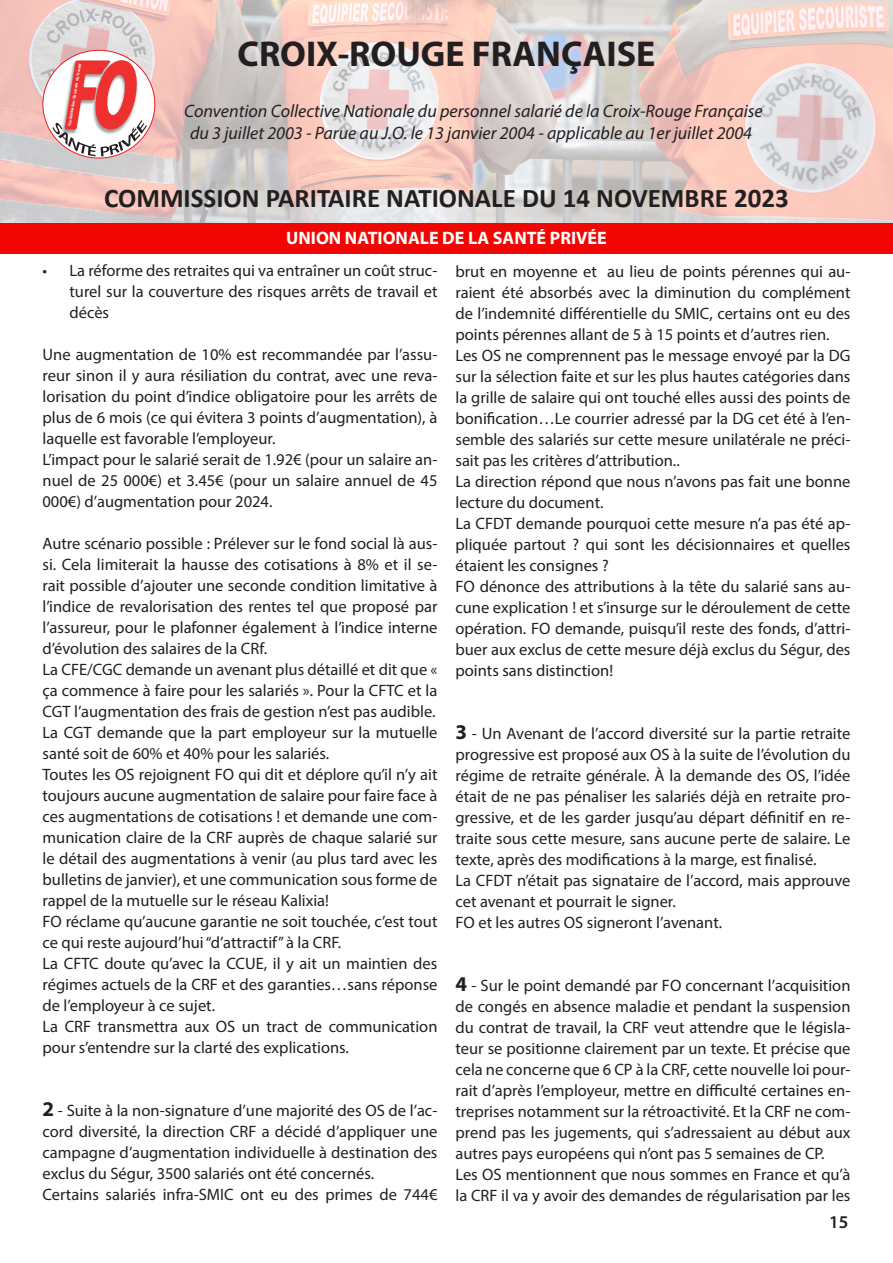
<style>
.page{position:relative;width:893px;height:1263px;background:#fff}
.page>*{position:absolute;margin:0;border:0;box-sizing:border-box;transform-origin:0 0}
.t1{font:700 36px "Myriad Pro";color:#231f20}
.t2{font:700 27px "Calibri";color:#231f20}
.t3{font:italic 18px/21.6px "Myriad Pro";color:#231f20;text-align:center}
.t4{font:700 18px "Myriad Pro";color:#fff}
.t5{font:600 18px "Myriad Pro";color:#231f20}
.t6{font:16.5px/21px "Myriad Pro";color:#231f20}
.t7{font:700 3.9px "Myriad Web Pro";color:#fff;scale:1.04 1}
.s1{font-weight:700;font-size:21px}
</style>
<div class="page">
<img style="left:0;top:0;width:893px;height:223px">
<div style="left:0;top:223px;width:893px;height:31px;background:#f10603"></div>
<svg style="left:43px;top:50px;width:112px;height:108px"></svg>
<svg style="left:52px;top:60px;width:95px;height:96px"></svg>
<p class="t7" style="left:67px;top:126px;width:62px;rotate:-80deg">Confédération Générale du Travail</p>
<p class="t1" style="left:238px;top:30px;width:419px">CROIX-ROUGE FRANÇAISE</p>
<p class="t3" style="left:184px;top:100px;width:580px">Convention Collective Nationale du personnel salarié de la Croix-Rouge Française du 3 juillet 2003 - Parue au J.O. le 13 janvier 2004 - applicable au 1er juillet 2004</p>
<p class="t2" style="left:104px;top:179px;width:686px">COMMISSION PARITAIRE NATIONALE DU 14 NOVEMBRE 2023</p>
<p class="t4" style="left:286px;top:226px;width:322px">UNION NATIONALE DE LA SANTÉ PRIVÉE</p>
<p class="t6" style="left:70px;top:260px;width:369px;text-align:justify;text-indent:-27px">• La réforme des retraites qui va entraîner un coût struc&shy;turel sur la couverture des risques arrêts de travail et décès</p>
<p class="t6" style="left:43px;top:344px;width:396px">Une augmentation de 10% est recommandée par l’assu&shy;reur sinon il y aura résiliation du contrat, avec une reva&shy;lorisation du point d’indice obligatoire pour les arrêts de plus de 6 mois (ce qui évitera 3 points d’augmentation), à laquelle est favorable l’employeur.<br>L’impact pour le salarié serait de 1.92€ (pour un salaire an&shy;nuel de 25 000€) et 3.45€ (pour un salaire annuel de 45<br>000€) d’augmentation pour 2024.</p>
<p class="t6" style="left:43px;top:533px;width:396px">Autre scénario possible : Prélever sur le fond social là aus&shy;si. Cela limiterait la hausse des cotisations à 8% et il se&shy;rait possible d’ajouter une seconde condition limitative à l’indice de revalorisation des rentes tel que proposé par l’assureur, pour le plafonner également à l’indice interne d’évolution des salaires de la CRf.<br>La CFE/CGC demande un avenant plus détaillé et dit que « ça commence à faire pour les salariés ». Pour la CFTC et la CGT l’augmentation des frais de gestion n’est pas audible.<br>La CGT demande que la part employeur sur la mutuelle santé soit de 60% et 40% pour les salariés.<br>Toutes les OS rejoignent FO qui dit et déplore qu’il n’y ait toujours aucune augmentation de salaire pour faire face à ces augmentations de cotisations ! et demande une com&shy;munication claire de la CRF auprès de chaque salarié sur le détail des augmentations à venir (au plus tard avec les bulletins de janvier), et une communication sous forme de rappel de la mutuelle sur le réseau Kalixia!<br>FO réclame qu’aucune garantie ne soit touchée, c’est tout ce qui reste aujourd’hui “d’attractif” à la CRF.<br>La CFTC doute qu’avec la CCUE, il y ait un maintien des régimes actuels de la CRF et des garanties…sans réponse de l’employeur à ce sujet.<br>La CRF transmettra aux OS un tract de communication pour s’entendre sur la clarté des explications.</p>
<p class="t6" style="left:43px;top:1100px;width:396px"><span class="s1">2</span> - Suite à la non-signature d’une majorité des OS de l’ac&shy;cord diversité, la direction CRF a décidé d’appliquer une campagne d’augmentation individuelle à destination des exclus du Ségur, 3500 salariés ont été concernés.<br>Certains salariés infra-SMIC ont eu des primes de 744€</p>
<p class="t6" style="left:455px;top:261px;width:396px">brut en moyenne et au lieu de points pérennes qui au&shy;raient été absorbés avec la diminution du complément de l’indemnité différentielle du SMIC, certains ont eu des points pérennes allant de 5 à 15 points et d’autres rien.<br>Les OS ne comprennent pas le message envoyé par la DG sur la sélection faite et sur les plus hautes catégories dans la grille de salaire qui ont touché elles aussi des points de bonification…Le courrier adressé par la DG cet été à l’en&shy;semble des salariés sur cette mesure unilatérale ne préci&shy;sait pas les critères d’attribution..<br>La direction répond que nous n’avons pas fait une bonne lecture du document.<br>La CFDT demande pourquoi cette mesure n’a pas été ap&shy;pliquée partout ? qui sont les décisionnaires et quelles étaient les consignes ?<br>FO dénonce des attributions à la tête du salarié sans au&shy;cune explication ! et s’insurge sur le déroulement de cette opération. FO demande, puisqu’il reste des fonds, d’attri&shy;buer aux exclus de cette mesure déjà exclus du Ségur, des points sans distinction!</p>
<p class="t6" style="left:455px;top:723px;width:396px"><span class="s1">3</span> - Un Avenant de l’accord diversité sur la partie retraite progressive est proposé aux OS à la suite de l’évolution du régime de retraite générale. À la demande des OS, l’idée était de ne pas pénaliser les salariés déjà en retraite pro&shy;gressive, et de les garder jusqu’au départ définitif en re&shy;traite sous cette mesure, sans aucune perte de salaire. Le texte, après des modifications à la marge, est finalisé.<br>La CFDT n’était pas signataire de l’accord, mais approuve cet avenant et pourrait le signer.<br>FO et les autres OS signeront l’avenant.</p>
<p class="t6" style="left:455px;top:975px;width:396px"><span class="s1">4</span> - Sur le point demandé par FO concernant l’acquisition de congés en absence maladie et pendant la suspension du contrat de travail, la CRF veut attendre que le législa&shy;teur se positionne clairement par un texte. Et précise que cela ne concerne que 6 CP à la CRF, cette nouvelle loi pour&shy;rait d’après l’employeur, mettre en difficulté certaines en&shy;treprises notamment sur la rétroactivité. Et la CRF ne com&shy;prend pas les jugements, qui s’adressaient au début aux autres pays européens qui n’ont pas 5 semaines de CP.<br>Les OS mentionnent que nous sommes en France et qu’à la CRF il va y avoir des demandes de régularisation par les</p>
<p class="t5" style="left:829px;top:1210px;width:21px">15</p>
</div>
